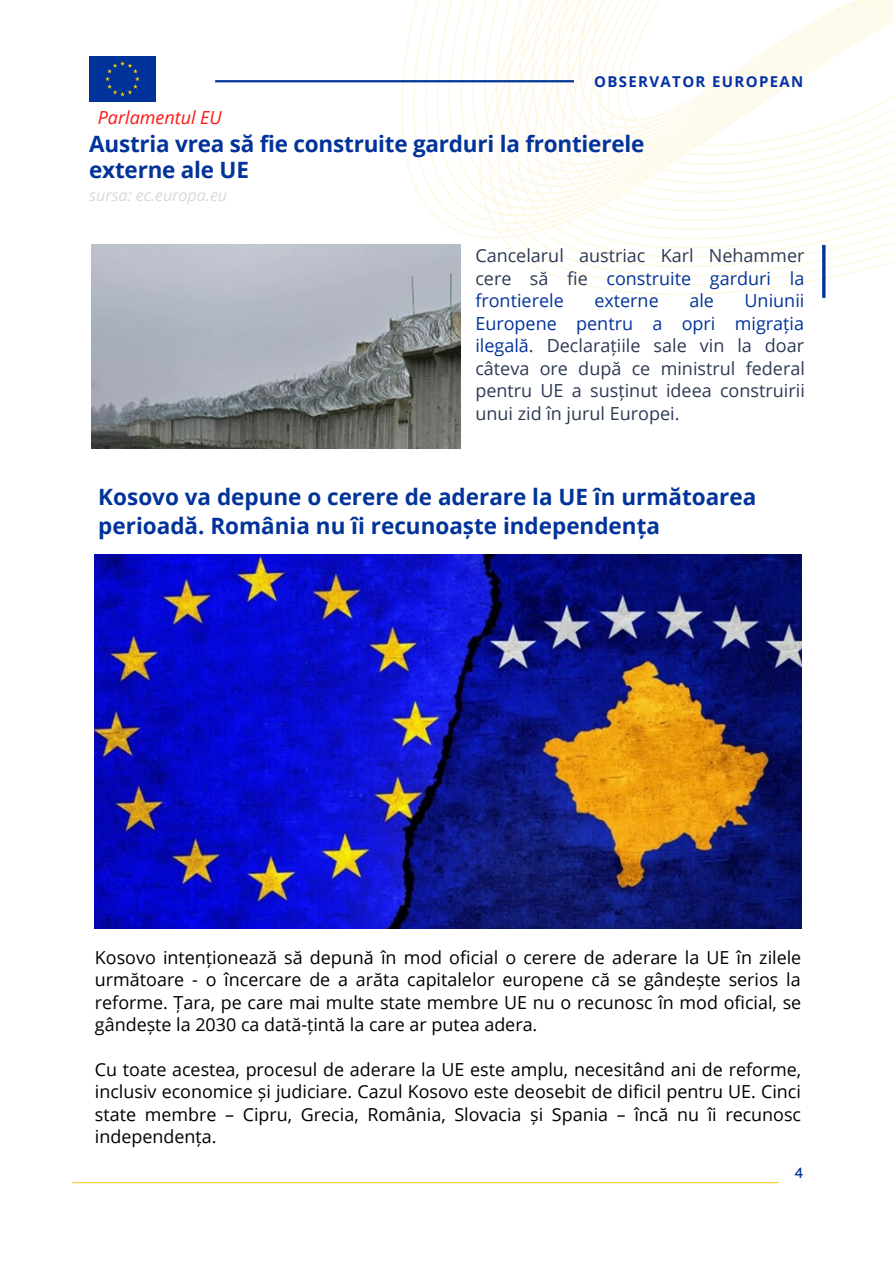
<style>
.page{position:relative;width:893px;height:1264px;background:#fff}
.page>*{position:absolute;margin:0;border:0;box-sizing:border-box;transform-origin:0 0}
.t1{font:700 22.5px/25.8px "Open Sans";color:#023399}
.t2{font:18px/22.5px "Open Sans";color:#2d3a54;text-align:justify}
.t3{font:italic 18px "Open Sans";color:#ff1616}
.t4{font:18px "Open Sans";color:#023399}
.t5{font:17.85px/22.4px "Open Sans";color:#000;text-align:justify}
.t6{font:italic 16.05px "Open Sans";color:#d9d9d9}
.t7{font:700 15px "Open Sans";letter-spacing:.09em;color:#0330a5}
.t8{font:500 15px "HK Grotesk";color:#023399}
.s1{color:#023399}
</style>
<div class="page">
<svg style="left:255px;top:0;width:637px;height:449px"></svg>
<hr style="left:215px;top:80px;width:359px;height:2px;background:#023399">
<div style="left:89px;top:57px;width:67px;height:45px;background:#039"></div>
<hr style="left:822px;top:245px;width:3px;height:53px;background:#023399">
<hr style="left:72px;top:1182px;width:706px;height:1px;background:#f3cd27">
<img style="left:91px;top:245px;width:369px;height:203px">
<img style="left:95px;top:554px;width:706px;height:374px">
<p class="t3" style="left:98px;top:104px;width:125px">Parlamentul EU</p>
<p class="t7" style="left:594px;top:71px;width:211px">OBSERVATOR EUROPEAN</p>
<p class="t1" style="left:89px;top:130px;width:556px">Austria vrea să fie construite garduri la frontierele externe ale UE</p>
<p class="t6" style="left:89px;top:184px;width:139px">sursa: ec.europa.eu</p>
<p class="t2" style="left:475px;top:244px;width:330px">Cancelarul austriac Karl Nehammer cere să fie <span class="s1">construite garduri la frontierele</span></p>
<p class="t4" style="left:594px;top:288px;width:66px">externe</p>
<p class="t4" style="left:689px;top:288px;width:26px">ale</p>
<p class="t2" style="left:475px;top:289px;width:331px;text-indent:269px"><span class="s1">Uniunii Europene pentru a opri migrația ilegală</span>. Declarațiile sale vin la doar câteva ore după ce ministrul federal pentru UE a susținut ideea construirii unui zid în jurul Europei.</p>
<p class="t1" style="left:98px;top:481px;width:659px;line-height:29.2px">Kosovo va depune o cerere de aderare la UE în următoarea perioadă. România nu îi recunoaște independența</p>
<p class="t5" style="left:95px;top:945px;width:707px">Kosovo intenționează să depună în mod oficial o cerere de aderare la UE în zilele următoare - o încercare de a arăta capitalelor europene că se gândește serios la reforme. Țara, pe care mai multe state membre UE nu o recunosc în mod oficial, se gândește la 2030 ca dată-țintă la care ar putea adera.</p>
<p class="t5" style="left:95px;top:1057px;width:707px">Cu toate acestea, procesul de aderare la UE este amplu, necesitând ani de reforme, inclusiv economice și judiciare. Cazul Kosovo este deosebit de dificil pentru UE. Cinci state membre – Cipru, Grecia, România, Slovacia și Spania – încă nu îi recunosc independența.</p>
<p class="t8" style="left:794px;top:1164px;width:10px">4</p>
</div>
